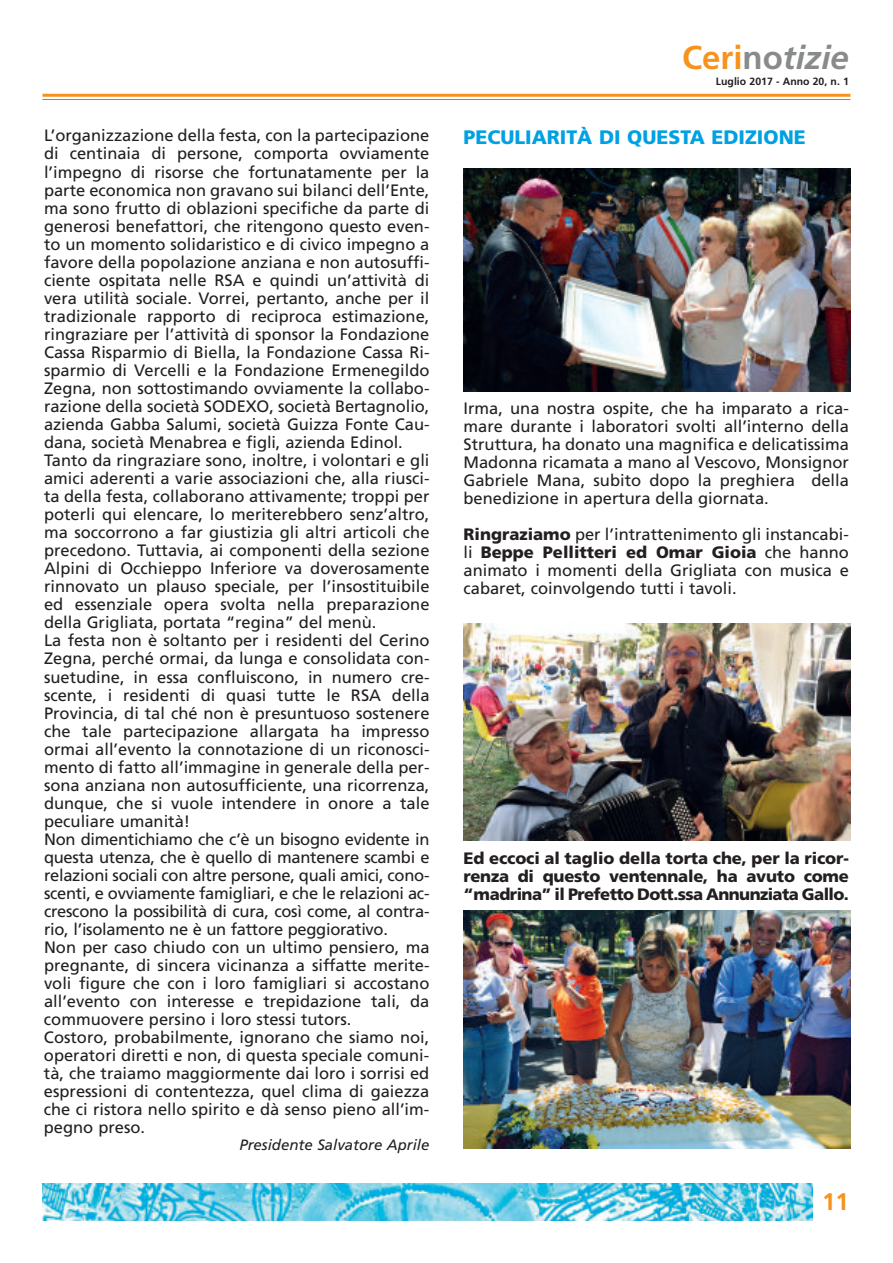
<style>
.page{position:relative;width:893px;height:1263px;background:#fff}
.page>*{position:absolute;margin:0;border:0;box-sizing:border-box;transform-origin:0 0}
.t1{font:italic 700 33px "Frutiger";color:#888a8c}
.t2{font:700 24px "Frutiger";color:#f7931d}
.t3{font:900 19.5px "Frutiger";color:#00a1e3}
.t4{font:16.5px/18px "Frutiger";color:#231f20;text-align:justify}
.t5{font:900 16.5px/18px "Frutiger";letter-spacing:-.035em;color:#231f20;text-align:justify}
.t6{font:italic 15px "Frutiger";color:#231f20}
.t7{font:700 10.5px "Frutiger";color:#231f20}
.s1{font-style:normal;color:#f7931d}
.s2{font-style:normal}
.s3{font-weight:900}
</style>
<div class="page">
<img style="left:43px;top:1183px;width:769px;height:37px">
<hr style="left:43px;top:94px;width:807px;height:3px;background:#f7931d">
<hr style="left:43px;top:99px;width:807px;height:1px;background:#888a8c">
<img style="left:463px;top:168px;width:387px;height:223px">
<img style="left:463px;top:623px;width:387px;height:217px">
<img style="left:463px;top:910px;width:387px;height:238px">
<p class="t4" style="left:44px;top:128px;width:387px;text-align:left">L’organizzazione della festa, con la partecipazione di centinaia di persone, comporta ovviamente l’impegno di risorse che fortunatamente per la parte economica non gravano sui bilanci dell’Ente, ma sono frutto di oblazioni specifiche da parte di generosi benefattori, che ritengono questo even&shy;to un momento solidaristico e di civico impegno a favore della popolazione anziana e non autosuffi&shy;ciente ospitata nelle RSA e quindi un’attività di vera utilità sociale. Vorrei, pertanto, anche per il tradizionale rapporto di reciproca estimazione, ringraziare per l’attività di sponsor la Fondazione Cassa Risparmio di Biella, la Fondazione Cassa Ri&shy;sparmio di Vercelli e la Fondazione Ermenegildo Zegna, non sottostimando ovviamente la collabo&shy;razione della società SODEXO, società Bertagnolio, azienda Gabba Salumi, società Guizza Fonte Cau&shy;dana, società Menabrea e figli, azienda Edinol.<br>Tanto da ringraziare sono, inoltre, i volontari e gli amici aderenti a varie associazioni che, alla riusci&shy;ta della festa, collaborano attivamente; troppi per poterli qui elencare, lo meriterebbero senz’altro, ma soccorrono a far giustizia gli altri articoli che precedono. Tuttavia, ai componenti della sezione Alpini di Occhieppo Inferiore va doverosamente rinnovato un plauso speciale, per l’insostituibile ed essenziale opera svolta nella preparazione della Grigliata, portata “regina” del menù.<br>La festa non è soltanto per i residenti del Cerino Zegna, perché ormai, da lunga e consolidata con&shy;suetudine, in essa confluiscono, in numero cre&shy;scente, i residenti di quasi tutte le RSA della Provincia, di tal ché non è presuntuoso sostenere che tale partecipazione allargata ha impresso ormai all’evento la connotazione di un riconosci&shy;mento di fatto all’immagine in generale della per&shy;sona anziana non autosufficiente, una ricorrenza, dunque, che si vuole intendere in onore a tale peculiare umanità!<br>Non dimentichiamo che c’è un bisogno evidente in questa utenza, che è quello di mantenere scambi e relazioni sociali con altre persone, quali amici, cono&shy;scenti, e ovviamente famigliari, e che le relazioni ac&shy;crescono la possibilità di cura, così come, al contra&shy;rio, l’isolamento ne è un fattore peggiorativo.<br>Non per caso chiudo con un ultimo pensiero, ma pregnante, di sincera vicinanza a siffatte merite&shy;voli figure che con i loro famigliari si accostano all’evento con interesse e trepidazione tali, da commuovere persino i loro stessi tutors.<br>Costoro, probabilmente, ignorano che siamo noi, operatori diretti e non, di questa speciale comuni&shy;tà, che traiamo maggiormente dai loro i sorrisi ed espressioni di contentezza, quel clima di gaiezza che ci ristora nello spirito e dà senso pieno all’im&shy;pegno preso.</p>
<p class="t6" style="left:239px;top:1139px;width:192px">Presidente Salvatore Aprile</p>
<h1 class="t1" style="left:682px;top:44px;width:168px"><span class="s1">Ceri</span><span class="s2">no</span>tizie</h1>
<p class="t7" style="left:716px;top:77px;width:135px">Luglio 2017 - Anno 20, n. 1</p>
<p class="t3" style="left:463px;top:129px;width:344px">PECULIARITÀ DI QUESTA EDIZIONE</p>
<p class="t4" style="left:463px;top:400px;width:387px">Irma, una nostra ospite, che ha imparato a rica&shy;mare durante i laboratori svolti all’interno della Struttura, ha donato una magnifica e delicatissima Madonna ricamata a mano al Vescovo, Monsignor Gabriele Mana, subito dopo la preghiera della benedizione in apertura della giornata.</p>
<p class="t4" style="left:463px;top:526px;width:387px"><span class="s3">Ringraziamo</span> per l’intrattenimento gli instancabi&shy;li <span class="s3">Beppe Pellitteri ed Omar Gioia</span> che hanno animato i momenti della Grigliata con musica e cabaret, coinvolgendo tutti i tavoli.</p>
<p class="t5" style="left:463px;top:850px;width:387px">Ed eccoci al taglio della torta che, per la ricor&shy;renza di questo ventennale, ha avuto come “madrina” il Prefetto Dott.ssa Annunziata Gallo.</p>
<h2 class="t2" style="left:822px;top:1192px;width:28px">11</h2>
</div>
